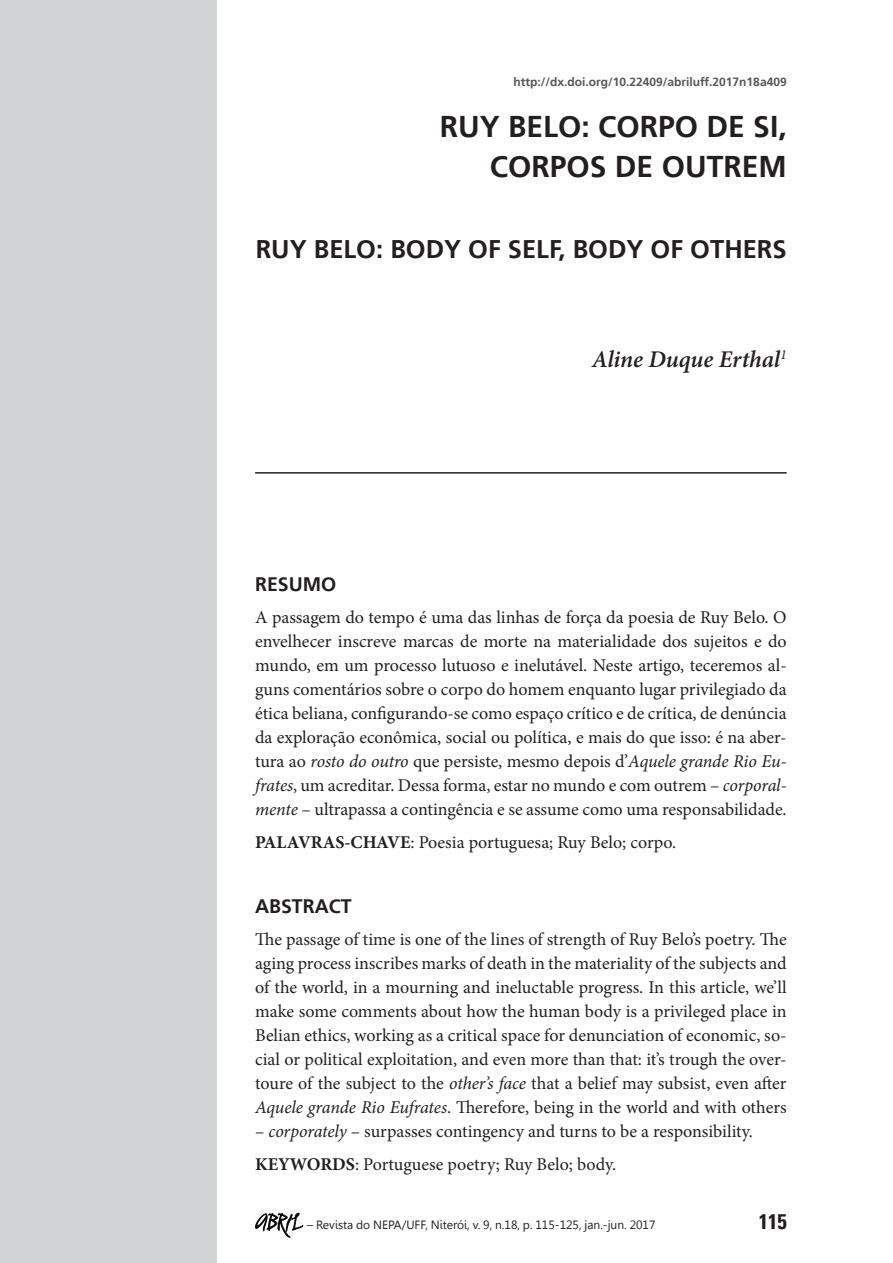
<style>
.page{position:relative;width:893px;height:1263px;background:#fff}
.page>*{position:absolute;margin:0;border:0;box-sizing:border-box;transform-origin:0 0}
.t1{font:700 30px/40.5px "Frutiger LT";color:#231f20;text-align:right}
.t2{font:700 25.5px "Frutiger LT";color:#231f20}
.t3{font:italic 600 24px "Minion Pro";letter-spacing:-.005em;color:#231f20}
.t4{font:700 condensed 21px "Univers LT";color:#231f20}
.t5{font:700 19.5px "Frutiger LT";color:#231f20}
.t6{font:18px/24px "Minion Pro";color:#231f20;text-align:justify}
.t7{font:12px "Gisha";color:#231f20}
.t8{font:700 12px "Frutiger LT";color:#57585a}
.s1{font-style:italic}
.s2{font-weight:700}
.s3{font-family:"Dali";font-size:18px;color:#000}
</style>
<div class="page">
<div style="left:1px;top:0;width:216px;height:1263px;background:#d1d2d4"></div>
<svg style="left:0;top:0;width:1px;height:1263px"></svg>
<svg style="left:255px;top:1212px;width:49px;height:26px"></svg>
<hr style="left:255px;top:472px;width:532px;height:2px;background:#231f20">
<p class="t8" style="left:513px;top:74px;width:275px">http://dx.doi.org/10.22409/abriluff.2017n18a409</p>
<h1 class="t1" style="left:440px;top:106px;width:348px">RUY BELO: CORPO DE SI,<br>CORPOS DE OUTREM</h1>
<h2 class="t2" style="left:256px;top:234px;width:532px">RUY BELO: BODY OF SELF, BODY OF OTHERS</h2>
<h3 class="t3" style="left:592px;top:343px;width:196px">Aline Duque Erthal<sup>1</sup></h3>
<p class="t5" style="left:255px;top:572px;width:83px">RESUMO</p>
<p class="t6" style="left:255px;top:605px;width:533px">A passagem do tempo é uma das linhas de força da poesia de Ruy Belo. O envelhecer inscreve marcas de morte na materialidade dos sujeitos e do mundo, em um processo lutuoso e inelutável. Neste artigo, teceremos al&shy;guns comentários sobre o corpo do homem enquanto lugar privilegiado da ética beliana, configurando-se como espaço crítico e de crítica, de denúncia da exploração econômica, social ou política, e mais do que isso: é na aber&shy;tura ao <span class="s1">rosto do outro</span> que persiste, mesmo depois d’<span class="s1">Aquele grande Rio Eu&shy;frates</span>, um acreditar. Dessa forma, estar no mundo e com outrem – <span class="s1">corporal&shy;mente</span> – ultrapassa a contingência e se assume como uma responsabilidade.</p>
<p class="t6" style="left:255px;top:830px;width:423px"><span class="s2">PALAVRAS-CHAVE</span>: Poesia portuguesa; Ruy Belo; corpo.</p>
<p class="t5" style="left:255px;top:895px;width:98px">ABSTRACT</p>
<p class="t6" style="left:255px;top:928px;width:533px">The passage of time is one of the lines of strength of Ruy Belo’s poetry. The aging process inscribes marks of death in the materiality of the subjects and of the world, in a mourning and ineluctable progress. In this article, we’ll make some comments about how the human body is a privileged place in Belian ethics, working as a critical space for denunciation of economic, so&shy;cial or political exploitation, and even more than that: it’s trough the over&shy;toure of the subject to the <span class="s1">other’s face</span> that a belief may subsist, even after <span class="s1">Aquele grande Rio Eufrates</span>. Therefore, being in the world and with others</p>
<p class="t6" style="left:255px;top:1115px;width:499px;line-height:32.5px">– <span class="s1">corporately</span> – surpasses contingency and turns to be a responsibility.<br><span class="s2">KEYWORDS</span>: Portuguese poetry; Ruy Belo; body.</p>
<p class="t7" style="left:255px;top:1217px;width:402px"><span class="s3">ABRIL</span> – Revista do NEPA/UFF, Niterói, v. 9, n.18, p. 115-125, jan.-jun. 2017</p>
<p class="t4" style="left:759px;top:1208px;width:29px">115</p>
</div>
